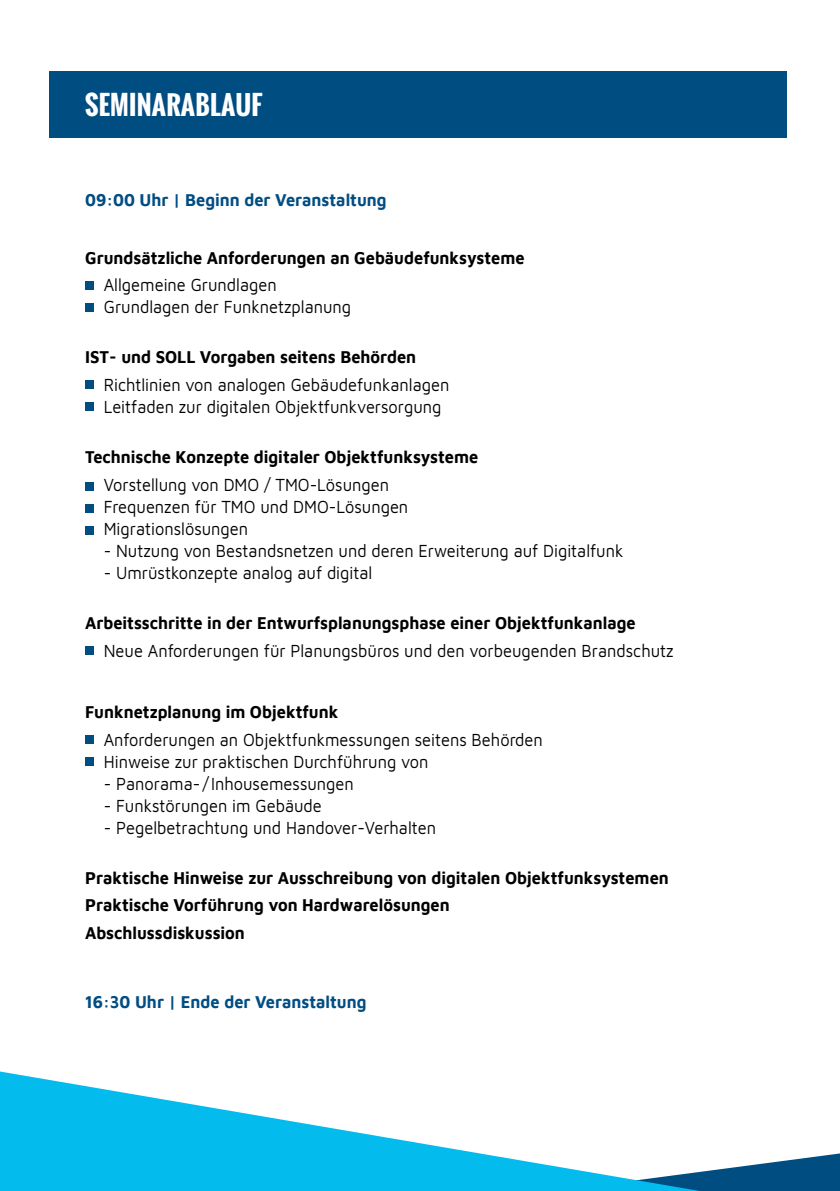
<style>
.page{position:relative;width:840px;height:1191px;background:#fff}
.page>*{position:absolute;margin:0;border:0;box-sizing:border-box;transform-origin:0 0}
.t1{font:700 26px "Oswald";letter-spacing:.01em;color:#fff}
.t2{font:18px/22px "Maven Pro";color:#000;scale:.91 1}
.t3{font:700 18px/27.6px "Maven Pro";color:#000;scale:.91 1}
.t4{font:700 18px "Maven Pro";color:#004d82;scale:.91 1}
</style>
<div class="page">
<svg style="left:699px;top:1153px;width:140px;height:38px"></svg>
<svg style="left:0;top:1071px;width:699px;height:120px;fill:#04bbee"></svg>
<div style="left:49px;top:71px;width:737px;height:67px;background:#004d82"></div>
<div style="left:85px;top:281px;width:9px;height:8px;background:#004d82"></div>
<div style="left:85px;top:303px;width:9px;height:8px;background:#004d82"></div>
<div style="left:85px;top:380px;width:9px;height:9px;background:#004d82"></div>
<div style="left:85px;top:402px;width:9px;height:9px;background:#004d82"></div>
<div style="left:85px;top:482px;width:9px;height:9px;background:#004d82"></div>
<div style="left:85px;top:504px;width:9px;height:9px;background:#004d82"></div>
<div style="left:85px;top:526px;width:9px;height:9px;background:#004d82"></div>
<div style="left:85px;top:646px;width:9px;height:8px;background:#004d82"></div>
<div style="left:85px;top:735px;width:9px;height:8px;background:#004d82"></div>
<div style="left:85px;top:757px;width:9px;height:8px;background:#004d82"></div>
<h1 class="t1" style="left:85px;top:85px;width:179px">SEMINARABLAUF</h1>
<p class="t4" style="left:85px;top:187px;width:332px">09:00 Uhr | Beginn der Veranstaltung</p>
<p class="t3" style="left:85px;top:242px;width:484px">Grundsätzliche Anforderungen an Gebäudefunksysteme</p>
<p class="t2" style="left:104px;top:273px;width:273px">Allgemeine Grundlagen<br>Grundlagen der Funknetzplanung</p>
<p class="t3" style="left:85px;top:342px;width:365px">IST- und SOLL Vorgaben seitens Behörden</p>
<p class="t2" style="left:104px;top:373px;width:381px">Richtlinien von analogen Gebäudefunkanlagen<br>Leitfaden zur digitalen Objektfunkversorgung</p>
<p class="t3" style="left:85px;top:442px;width:433px">Technische Konzepte digitaler Objektfunksysteme</p>
<p class="t2" style="left:104px;top:472px;width:336px">Vorstellung von DMO / TMO-Lösungen<br>Frequenzen für TMO und DMO-Lösungen<br>Migrationslösungen</p>
<p class="t2" style="left:104px;top:538px;width:572px">- Nutzung von Bestandsnetzen und deren Erweiterung auf Digitalfunk</p>
<p class="t2" style="left:104px;top:560px;width:296px">- Umrüstkonzepte analog auf digital</p>
<p class="t3" style="left:85px;top:607px;width:606px">Arbeitsschritte in der Entwurfsplanungsphase einer Objektfunkanlage</p>
<p class="t2" style="left:104px;top:638px;width:627px">Neue Anforderungen für Planungsbüros und den vorbeugenden Brandschutz</p>
<p class="t3" style="left:85px;top:696px;width:280px">Funknetzplanung im Objektfunk</p>
<p class="t2" style="left:104px;top:727px;width:484px">Anforderungen an Objektfunkmessungen seitens Behörden<br>Hinweise zur praktischen Durchführung von</p>
<p class="t2" style="left:104px;top:771px;width:276px">- Panorama- / Inhousemessungen</p>
<p class="t2" style="left:104px;top:793px;width:241px">- Funkstörungen im Gebäude</p>
<p class="t2" style="left:104px;top:815px;width:366px">- Pegelbetrachtung und Handover-Verhalten</p>
<p class="t3" style="left:85px;top:862px;width:642px">Praktische Hinweise zur Ausschreibung von digitalen Objektfunksystemen<br>Praktische Vorführung von Hardwarelösungen<br>Abschlussdiskussion</p>
<p class="t4" style="left:85px;top:989px;width:310px">16:30 Uhr | Ende der Veranstaltung</p>
</div>
